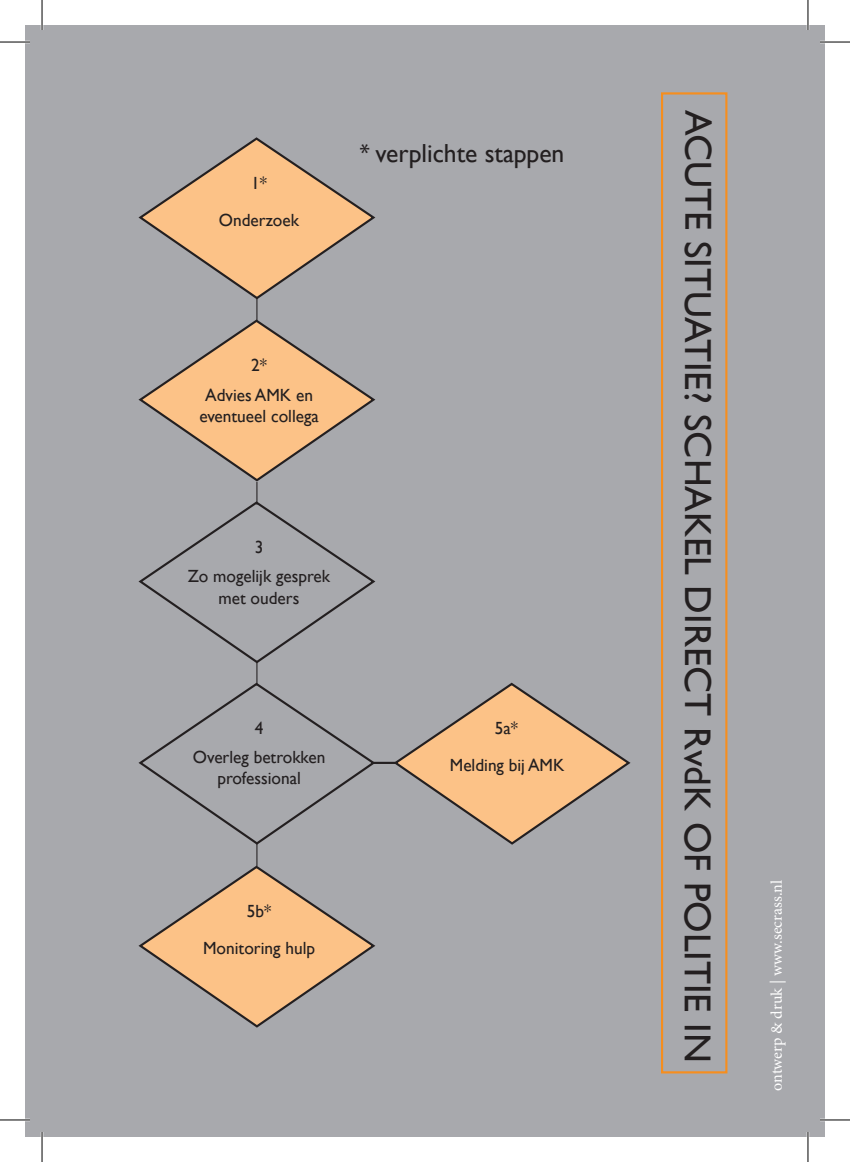
<style>
.page{position:relative;width:850px;height:1162px;background:#fff}
.page>*{position:absolute;margin:0;border:0;box-sizing:border-box;transform-origin:0 0}
.t1{font:37.4px "Gill Sans";color:#231f20}
.t2{font:26px "Gill Sans";color:#231f20}
.t3{font:17.6px/37.2px "Gill Sans";color:#231f20;text-align:center}
.t4{font:16px "Minion Pro";color:#fff}
.s1{font-family:"Myriad Pro"}
</style>
<div class="page">
<div style="left:25px;top:25px;width:799px;height:1111px;background:#a8a9ad"></div>
<svg style="left:392px;top:682px;width:239px;height:163px"></svg>
<svg style="left:138px;top:137px;width:239px;height:891px"></svg>
<hr style="left:373px;top:761px;width:22px;height:2px;background:#231f20">
<div style="left:660px;top:92px;width:67px;height:981px;border:2px solid #f68e1e"></div>
<hr style="left:0;top:41px;width:30px;height:2px;background:#fff">
<hr style="left:819px;top:41px;width:30px;height:2px;background:#fff">
<hr style="left:0;top:1118px;width:30px;height:2px;background:#fff">
<hr style="left:819px;top:1118px;width:30px;height:2px;background:#fff">
<hr style="left:41px;top:0;width:2px;height:30px;background:#fff">
<hr style="left:41px;top:1131px;width:2px;height:30px;background:#fff">
<hr style="left:806px;top:0;width:3px;height:30px;background:#fff">
<hr style="left:806px;top:1131px;width:3px;height:30px;background:#fff">
<hr style="left:0;top:42px;width:30px;height:1px;background:#000">
<hr style="left:819px;top:42px;width:30px;height:1px;background:#000">
<hr style="left:0;top:1119px;width:30px;height:1px;background:#000">
<hr style="left:819px;top:1119px;width:30px;height:1px;background:#000">
<hr style="left:42px;top:0;width:1px;height:30px;background:#000">
<hr style="left:42px;top:1131px;width:1px;height:30px;background:#000">
<hr style="left:807px;top:0;width:1px;height:30px;background:#000">
<hr style="left:807px;top:1131px;width:1px;height:30px;background:#000">
<p class="t3" style="left:219px;top:164px;width:82px">1*<br>Onderzoek</p>
<h2 class="t2" style="left:359px;top:137px;width:206px"><span class="s1">*</span> verplichte stappen</h2>
<p class="t3" style="left:205px;top:350px;width:109px;line-height:29.6px">2*<br>Advies AMK en</p>
<p class="t3" style="left:199px;top:397px;width:121px">eventueel collega</p>
<p class="t3" style="left:188px;top:532px;width:144px;line-height:29.6px">3<br>Zo mogelijk gesprek</p>
<p class="t3" style="left:218px;top:578px;width:82px">met ouders</p>
<p class="t3" style="left:193px;top:713px;width:134px;line-height:28.8px">4<br>Overleg betrokken</p>
<p class="t3" style="left:217px;top:759px;width:85px">professional</p>
<p class="t3" style="left:203px;top:892px;width:113px">5b*<br>Monitoring hulp</p>
<p class="t3" style="left:449px;top:709px;width:116px">5a*<br>Melding bij AMK</p>
<h1 class="t1" style="left:719px;top:110px;width:953px;rotate:90deg">ACUTE SITUATIE? SCHAKEL DIRECT RvdK OF POLITIE IN</h1>
<p class="t4" style="left:765px;top:1090px;width:213px;rotate:-90deg">ontwerp &amp; druk | www.secrass.nl</p>
</div>
